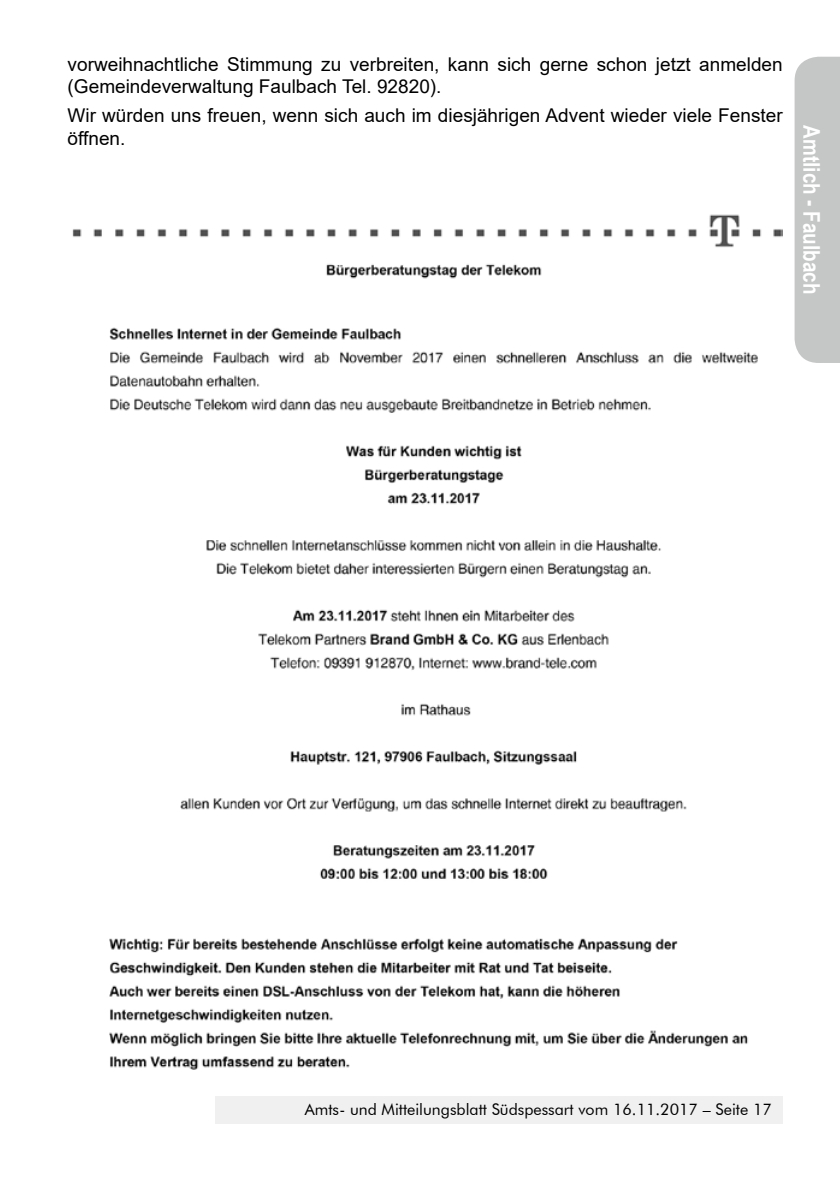
<style>
.page{position:relative;width:840px;height:1191px;background:#fff}
.page>*{position:absolute;margin:0;border:0;box-sizing:border-box;transform-origin:0 0}
.t1{font:700 23px "Arial Narrow";color:#fff}
.t2{font:19px/22.8px "Arial";color:#000}
.t3{font:16px "Futura BT";color:#000}
</style>
<div class="page">
<div style="left:215px;top:1097px;width:567px;height:27px;background:#f0f0f0"></div>
<img style="left:72px;top:214px;width:709px;height:856px">
<svg style="left:794px;top:57px;width:45px;height:306px;background:#c8c9c9"></svg>
<p class="t2" style="left:68px;top:52px;width:716px">vorweihnachtliche Stimmung zu verbreiten, kann sich gerne schon jetzt anmelden (Gemeindeverwaltung Faulbach Tel. 92820).</p>
<p class="t2" style="left:68px;top:104px;width:716px">Wir würden uns freuen, wenn sich auch im diesjährigen Advent wieder viele Fenster öffnen.</p>
<p class="t1" style="left:828px;top:125px;width:170px;rotate:90deg">Amtlich - Faulbach</p>
<p class="t3" style="left:305px;top:1099px;width:468px">Amts- und Mitteilungsblatt Südspessart vom 16.11.2017 – Seite 17</p>
</div>
